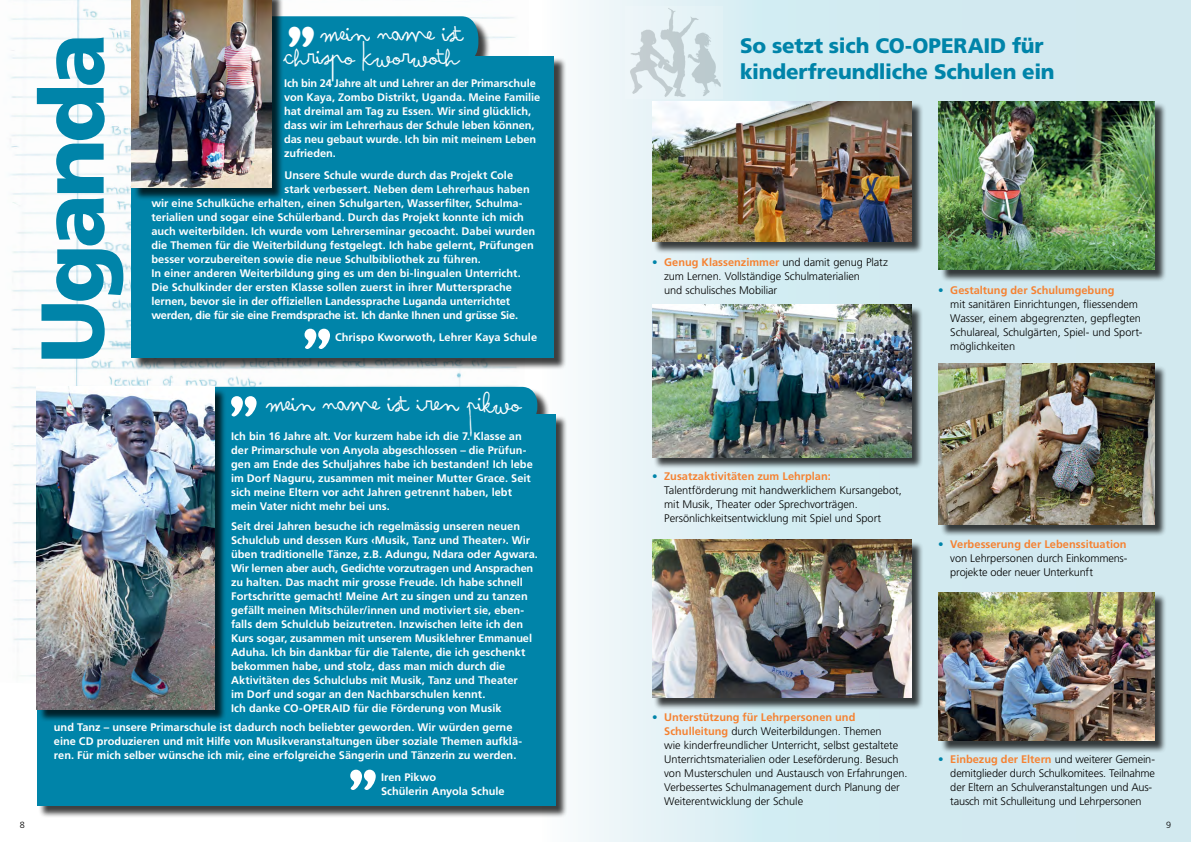
<style>
.page{position:relative;width:1191px;height:842px;background:#fff}
.page>*{position:absolute;margin:0;border:0;box-sizing:border-box;transform-origin:0 0}
.t1{font:900 89px "Frutiger LT Std";letter-spacing:-.045em;color:#0084a9}
.t2{font:50.3px "Cooper Black Std";color:#fff}
.t3{font:40px "Arsenale White";letter-spacing:-.015em;color:#fff}
.t4{font:900 21px/26px "Frutiger LT Std";letter-spacing:-.01em;color:#0084a9}
.t5{font:700 11px/14px "Frutiger LT Std";color:#fff}
.t6{font:300 11px/14px "Frutiger LT Std";letter-spacing:-.01em;color:#000}
.t7{font:700 11px "Frutiger LT Std";letter-spacing:-.02em;color:#fff}
.t8{font:700 11px "Frutiger LT Std";color:#f58232}
.t9{font:300 9px "Frutiger LT Std";color:#000}
.s1{font-weight:400;color:#0084a9}
.s2{font-weight:700;color:#f58232}
</style>
<div class="page">
<div style="left:539px;top:0;width:652px;height:842px;background:linear-gradient(to right,#eaf6f9,#c8e5ec)"></div>
<img style="left:10px;top:0;width:514px;height:689px">
<div style="left:653px;top:306px;width:270px;height:164px;background:#000;opacity:.75"></div>
<img style="left:652px;top:305px;width:259px;height:152px">
<div style="left:215px;top:388px;width:335px;height:48px;background:#000;opacity:.75"></div>
<div style="left:214px;top:387px;width:323px;height:27px;background:#0084a9"></div>
<div style="left:38px;top:415px;width:529px;height:402px;background:#000;opacity:.75"></div>
<div style="left:37px;top:414px;width:518px;height:391px;background:#0084a9"></div>
<div style="left:653px;top:103px;width:271px;height:151px;background:#000;opacity:.75"></div>
<img style="left:652px;top:101px;width:259px;height:141px">
<div style="left:939px;top:365px;width:227px;height:172px;background:#000;opacity:.75"></div>
<img style="left:938px;top:364px;width:216px;height:160px">
<div style="left:653px;top:541px;width:271px;height:169px;background:#000;opacity:.75"></div>
<img style="left:652px;top:540px;width:259px;height:158px">
<div style="left:939px;top:593px;width:227px;height:160px;background:#000;opacity:.75"></div>
<img style="left:938px;top:592px;width:216px;height:148px">
<div style="left:133px;top:18px;width:357px;height:58px;background:#000;opacity:.75"></div>
<div style="left:283px;top:16px;width:195px;height:40px;background:#0084a9"></div>
<div style="left:133px;top:57px;width:433px;height:313px;background:#000;opacity:.75"></div>
<div style="left:132px;top:56px;width:422px;height:302px;background:#0084a9"></div>
<div style="left:133px;top:0;width:150px;height:200px;background:#000;opacity:.75"></div>
<img style="left:132px;top:0;width:139px;height:188px">
<div style="left:38px;top:388px;width:189px;height:334px;background:#000;opacity:.75"></div>
<img style="left:37px;top:387px;width:177px;height:322px">
<div style="left:939px;top:103px;width:227px;height:179px;background:#000;opacity:.75"></div>
<img style="left:938px;top:101px;width:216px;height:168px">
<img style="left:625px;top:7px;width:97px;height:92px">
<h1 class="t1" style="left:19px;top:364px;width:332px;rotate:-90deg">Uganda</h1>
<h3 class="t3" style="left:321px;top:4px;width:144px">Mein Name ist</h3>
<h3 class="t3" style="left:284px;top:27px;width:177px">Chrispo Kworwoth</h3>
<h2 class="t2" style="left:316px;top:59px;width:31px;rotate:-180deg">“</h2>
<p class="t5" style="left:284px;top:76px;width:258px">Ich bin 24 Jahre alt und Lehrer an der Primarschule von Kaya, Zombo Distrikt, Uganda. Meine Familie hat dreimal am Tag zu Essen. Wir sind glücklich, dass wir im Lehrerhaus der Schule leben können, das neu gebaut wurde. Ich bin mit meinem Leben zufrieden.</p>
<p class="t5" style="left:284px;top:168px;width:230px">U nsere Schule wurde durch das Projekt Cole</p>
<p class="t5" style="left:284px;top:182px;width:247px">stark verbessert. Neben dem Lehrerhaus haben</p>
<p class="t5" style="left:151px;top:196px;width:373px">wir eine Schulküche erhalten, einen Schulgarten, Wasserfilter, Schulma-</p>
<p class="t5" style="left:151px;top:210px;width:374px">terialien und sogar eine Schülerband. Durch das Projekt konnte ich mich</p>
<p class="t5" style="left:151px;top:224px;width:385px">auch weiterbilden. Ich wurde vom Lehrerseminar gecoacht. Dabei wurden</p>
<p class="t5" style="left:151px;top:238px;width:384px">die Themen für die Weiterbildung festgelegt. Ich habe gelernt, Prüfungen</p>
<p class="t5" style="left:151px;top:252px;width:331px">besser vorzubereiten sowie die neue Schulbibliothek zu führen.</p>
<p class="t5" style="left:151px;top:266px;width:371px">In einer anderen Weiterbildung ging es um den bi-lingualen Unterricht.</p>
<p class="t5" style="left:151px;top:280px;width:362px">Die Schulkinder der ersten Klasse sollen zuerst in ihrer M uttersprache</p>
<p class="t5" style="left:151px;top:294px;width:360px">lernen, bevor sie in der offiziellen Landessprache Luganda unterrichtet</p>
<p class="t7" style="left:151px;top:309px;width:368px">werden, die für sie eine Fremdsprache ist. Ich danke Ihnen und grüsse Sie.</p>
<p class="t5" style="left:335px;top:330px;width:203px">Chrispo Kworwoth, Lehrer Kaya Schule</p>
<h2 class="t2" style="left:332px;top:361px;width:31px;rotate:-180deg">“</h2>
<p class="t9" style="left:20px;top:819px;width:7px">8</p>
<h3 class="t3" style="left:266px;top:373px;width:257px">Mein Name ist Iren Pikwo</h3>
<h2 class="t2" style="left:259px;top:428px;width:31px;rotate:-180deg">“</h2>
<p class="t5" style="left:231px;top:429px;width:303px">Ich bin 16 Jahre alt. Vor kurzem habe ich die 7. Klasse an der Primarschule von Anyola abgeschlossen – die Prüfun&shy;gen am Ende des Schuljahres habe ich bestanden! Ich lebe im Dorf Naguru, zusammen mit meiner M utter Grace. Seit sich meine Eltern vor acht Jahren getrennt haben, lebt mein Vater nicht mehr bei uns.</p>
<p class="t5" style="left:231px;top:519px;width:308px">Seit drei Jahren besuche ich regelmässig unseren neuen Schulclub und dessen Kurs ‹M usik, Tanz und Theater›. Wir üben traditionelle Tänze, z.B. Adungu, Ndara oder Agwara.<br>Wir lernen aber auch, Gedichte vorzutragen und Ansprachen zu halten. Das macht mir grosse Freude. Ich habe schnell Fortschritte gemacht! Meine Art zu singen und zu tanzen gefällt meinen M itschüler/innen und motiviert sie, eben&shy;falls dem Schulclub beizutreten. Inzwischen leite ich den Kurs sogar, zusammen mit unserem M usiklehrer Emmanuel Aduha. Ich bin dankbar für die Talente, die ich geschenkt bekommen habe, und stolz, dass man mich durch die Aktivitäten des Schulclubs mit M usik, Tanz und Theater<br>im Dorf und sogar an den Nachbarschulen kennt.<br>Ich danke CO-OPE</p>
<p class="t5" style="left:324px;top:701px;width:179px">RAID für die Förderung von M usik</p>
<p class="t5" style="left:54px;top:720px;width:469px">und Tanz – unsere Primarschule ist dadurch noch beliebter geworden. Wir würden gerne eine CD produzieren und mit Hilfe von M usikveranstaltungen über soziale Themen aufklä&shy;ren. Für mich selber wünsche ich mir, eine erfolgreiche Sängerin und Tänzerin zu werden.</p>
<p class="t5" style="left:381px;top:770px;width:125px">Iren Pikwo<br>Schülerin Anyola Schule</p>
<h2 class="t2" style="left:378px;top:802px;width:31px;rotate:-180deg">“</h2>
<h3 class="t4" style="left:740px;top:32px;width:316px">So setzt sich CO-OPERAID für kinderfreundliche Schulen ein</h3>
<p class="t6" style="left:664px;top:255px;width:225px;text-indent:-12px"><span class="s1">•</span> <span class="s2">Genug Klassenzimmer</span> und damit genug Platz zum Lernen. Vollständige Schulmaterialien<br>und schulisches Mobiliar</p>
<p class="t6" style="left:950px;top:283px;width:193px;text-indent:-12px"><span class="s1">•</span> <span class="s2">Gestaltung der Schulumgebung<br></span>mit sanitären Einrichtungen, fliessendem Wasser, einem abgegrenzten, gepflegten Schulareal, Schulgärten, Spiel- und Sport&shy;möglichkeiten</p>
<p class="t6" style="left:664px;top:469px;width:239px;text-indent:-12px"><span class="s1">•</span> <span class="s2">Zusatzaktivitäten zum Lehrplan:<br></span>Talentförderung mit handwerklichem Kursangebot, mit Musik, Theater oder Sprechvorträgen.<br>Persönlichkeitsentwicklung mit Spiel und Sport</p>
<p class="t6" style="left:950px;top:537px;width:179px;text-align:justify;text-indent:-12px"><span class="s1">•</span> <span class="s2">Verbesserung der Lebenssituation </span>von Lehrpersonen durch Einkommens&shy;projekte oder neuer Unterkunft</p>
<p class="t8" style="left:652px;top:711px;width:205px"><span class="s1">•</span> Unterstützung für Lehrpersonen und</p>
<p class="t6" style="left:652px;top:724px;width:231px"><span class="s2">Schulleitung</span> durch Weiterbildungen. Themen</p>
<p class="t6" style="left:664px;top:738px;width:235px">wie kinderfreundlicher Unterricht, selbst gestaltete</p>
<p class="t6" style="left:664px;top:752px;width:236px">Unterrichtsmaterialien oder Leseförderung. Besuch</p>
<p class="t6" style="left:664px;top:766px;width:245px">von Musterschulen und Austausch von Erfahrungen.</p>
<p class="t6" style="left:664px;top:780px;width:237px">Verbessertes Schulmanagement durch Planung der</p>
<p class="t6" style="left:664px;top:794px;width:140px">Weiterentwicklung der Schule</p>
<p class="t6" style="left:950px;top:752px;width:206px;text-indent:-12px"><span class="s1">•</span> <span class="s2">Einbezug der Eltern</span> und weiterer Gemein&shy;demitglieder durch Schulkomitees. Teilnahme der Eltern an Schulveranstaltungen und Aus&shy;tausch mit Schulleitung und Lehrpersonen</p>
<p class="t9" style="left:1166px;top:819px;width:7px">9</p>
</div>
